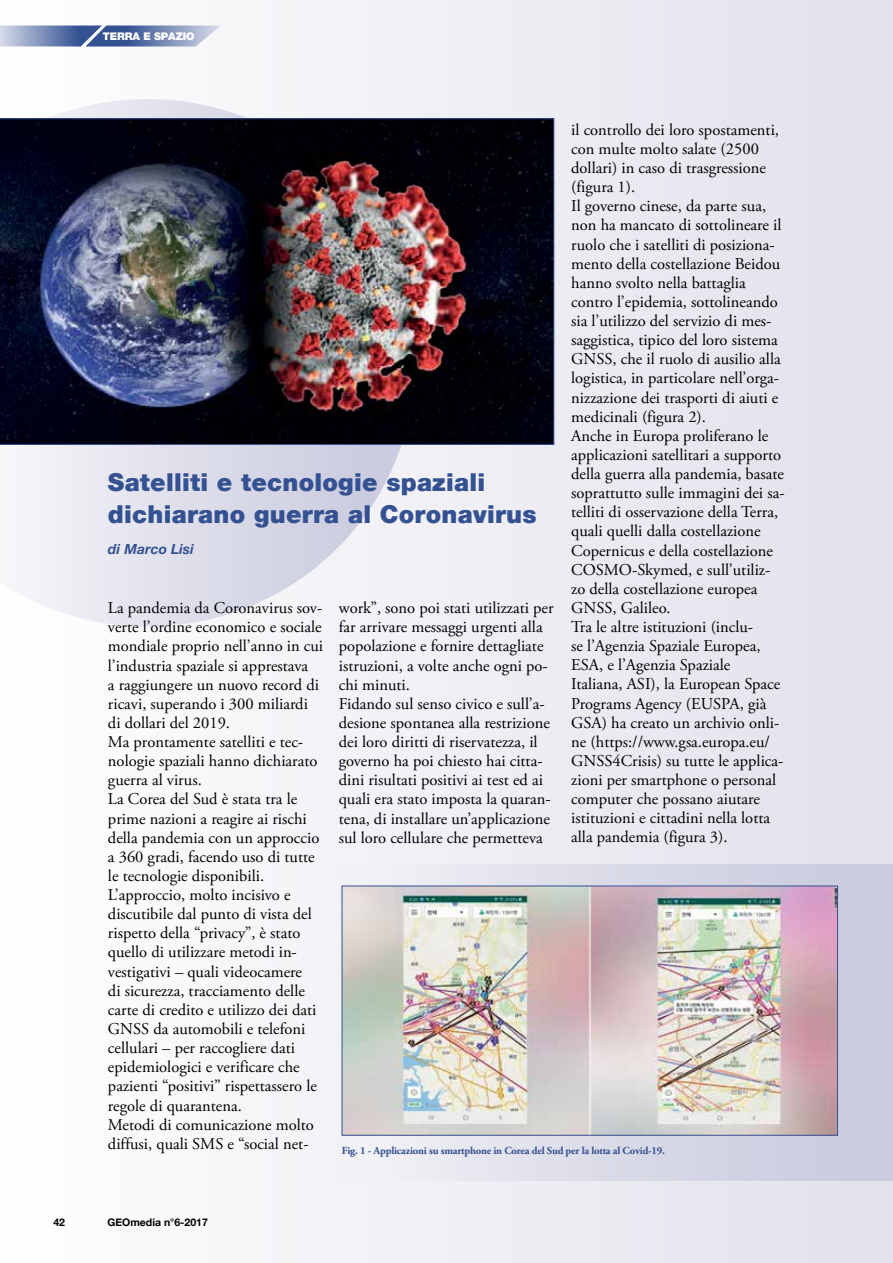
<style>
.page{position:relative;width:893px;height:1263px;background:#fff}
.page>*{position:absolute;margin:0;border:0;box-sizing:border-box;transform-origin:0 0}
.t1{font:900 24.6px/31.3px "Helvetica Neue";letter-spacing:.01em;color:#345191}
.t2{font:16.5px/19px "Adobe Garamond Pro";color:#000}
.t3{font:italic 700 13.95px "Helvetica Neue";letter-spacing:.01em;color:#345191}
.t4{font:700 10.8px "Adobe Garamond Pro";letter-spacing:-.02em;color:#345191}
.t5{font:700 10.5px "Helvetica Neue";color:#000}
.t6{font:900 10.5px "Helvetica Neue";letter-spacing:-.01em;color:#fff}
</style>
<div class="page">
<div style="left:0;top:0;width:893px;height:1263px;background:linear-gradient(to right,#fefefe,#e1e1ec)"></div>
<hr style="left:891px;top:0;width:2px;height:1263px;background:#e3e3ed">
<svg style="left:0;top:26px;width:221px;height:21px;background:#7e90b9"></svg>
<svg style="left:339px;top:864px;width:554px;height:317px;background:#d2d3e2"></svg>
<svg style="left:0;top:99px;width:415px;height:527px"></svg>
<img style="left:0;top:118px;width:554px;height:327px">
<img style="left:344px;top:888px;width:492px;height:245px">
<p class="t6" style="left:103px;top:30px;width:93px">TERRA E SPAZIO</p>
<p class="t2" style="left:571px;top:121px;width:215px">il controllo dei loro spostamenti, con multe molto salate (2500 dollari) in caso di trasgressione (figura 1).<br>Il governo cinese, da parte sua, non ha mancato di sottolineare il ruolo che i satelliti di posiziona&shy;mento della costellazione Beidou hanno svolto nella battaglia contro l’epidemia, sottolineando sia l’utilizzo del servizio di mes&shy;saggistica, tipico del loro sistema<br>GNSS, che il ruolo di ausilio alla logistica, in particolare nell’orga&shy;nizzazione dei trasporti di aiuti e medicinali (figura 2).<br>Anche in Europa proliferano le applicazioni satellitari a supporto della guerra alla pandemia, basate soprattutto sulle immagini dei sa&shy;telliti di osservazione della Terra, quali quelli dalla costellazione<br>Copernicus e della costellazione<br>COSMO-Skymed, e sull’utiliz&shy;zo della costellazione europea<br>GNSS, Galileo.<br>Tra le altre istituzioni (inclu-<br>se l’Agenzia Spaziale Europea,<br>ESA, e l’Agenzia Spaziale<br>Italiana, ASI), la European Space<br>Programs Agency (EUSPA, già<br>GSA) ha creato un archivio onli&shy;ne (https://www.gsa.europa.eu/<br>GNSS4Crisis) su tutte le applica&shy;zioni per smartphone o personal computer che possano aiutare istituzioni e cittadini nella lotta alla pandemia (figura 3).</p>
<h1 class="t1" style="left:108px;top:467px;width:430px">Satelliti e tecnologie spaziali dichiarano guerra al Coronavirus</h1>
<p class="t3" style="left:108px;top:538px;width:87px">di Marco Lisi</p>
<p class="t2" style="left:108px;top:599px;width:217px">La pandemia da Coronavirus sov&shy;verte l’ordine economico e sociale mondiale proprio nell’anno in cui l’industria spaziale si apprestava<br>a raggiungere un nuovo record di ricavi, superando i 300 miliardi di dollari del 2019.<br>Ma prontamente satelliti e tec&shy;nologie spaziali hanno dichiarato guerra al virus.<br>La Corea del Sud è stata tra le prime nazioni a reagire ai rischi della pandemia con un approccio a 360 gradi, facendo uso di tutte le tecnologie disponibili.<br>L’approccio, molto incisivo e discutibile dal punto di vista del rispetto della “privacy”, è stato quello di utilizzare metodi in&shy;vestigativi – quali videocamere<br>di sicurezza, tracciamento delle carte di credito e utilizzo dei dati<br>GNSS da automobili e telefoni cellulari – per raccogliere dati epidemiologici e verificare che pazienti “positivi” rispettassero le regole di quarantena.<br>Metodi di comunicazione molto diffusi, quali SMS e “social net-</p>
<p class="t2" style="left:339px;top:599px;width:216px">work”, sono poi stati utilizzati per far arrivare messaggi urgenti alla popolazione e fornire dettagliate istruzioni, a volte anche ogni po&shy;chi minuti.<br>Fidando sul senso civico e sull’a&shy;desione spontanea alla restrizione dei loro diritti di riservatezza, il governo ha poi chiesto hai citta&shy;dini risultati positivi ai test ed ai quali era stato imposta la quaran&shy;tena, di installare un’applicazione sul loro cellulare che permetteva</p>
<p class="t4" style="left:342px;top:1144px;width:325px">Fig. 1 - Applicazioni su smartphone in Corea del Sud per la lotta al Covid-19.</p>
<p class="t5" style="left:53px;top:1214px;width:13px">42</p>
<p class="t5" style="left:107px;top:1214px;width:102px">GEOmedia n°6-2017</p>
</div>
